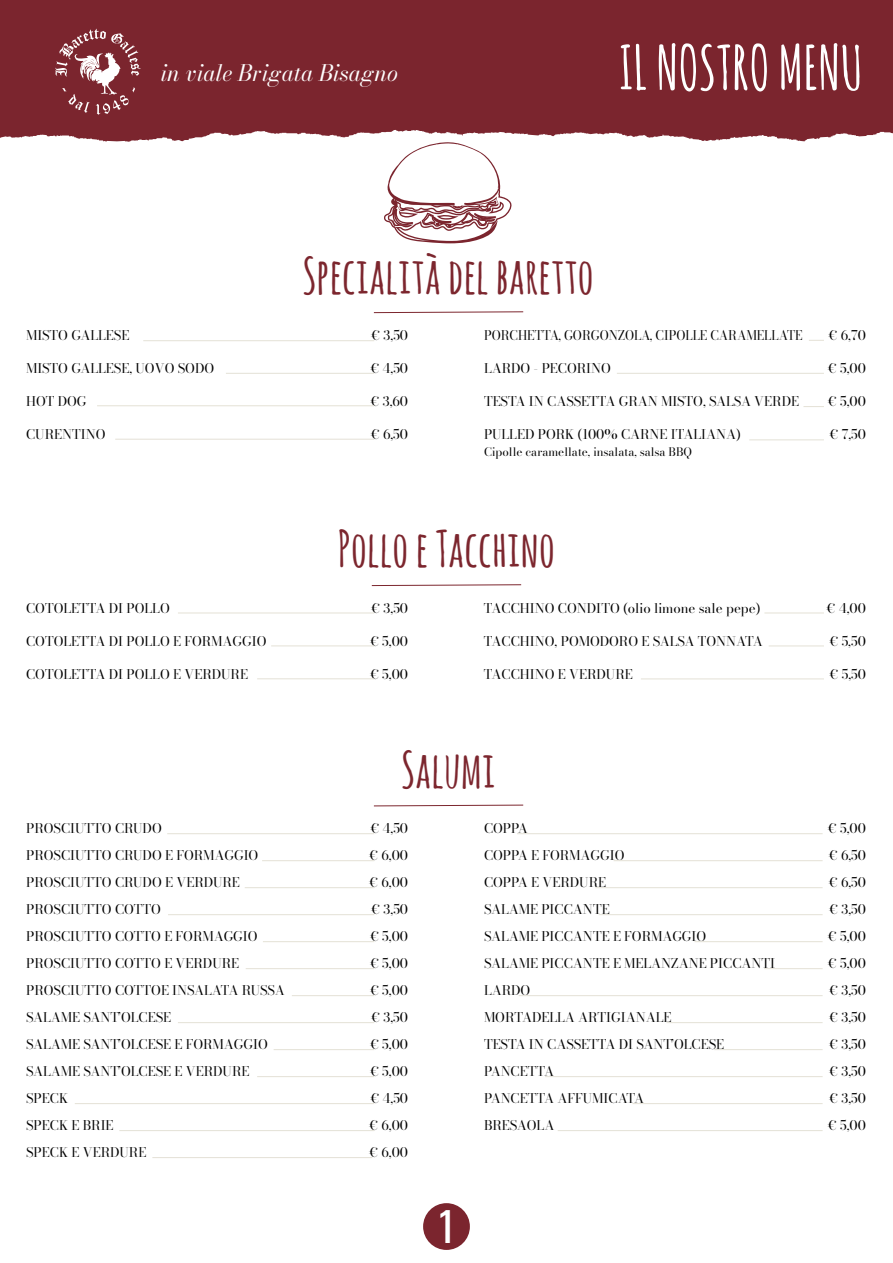
<style>
.page{position:relative;width:893px;height:1263px;background:#fff}
.page>*{position:absolute;margin:0;border:0;box-sizing:border-box;transform-origin:0 0}
.t1{font:700 60px "Amatic SC";color:#fff}
.t2{font:700 49.5px "Amatic SC";color:#7c262e}
.t3{font:condensed 47.85px "Univers";color:#fff}
.t4{font:italic 22.5px "Bodoni Moda 18 pt";color:#fff}
.t5{font:13.2px "Bodoni Moda 18 pt";color:#000001}
.t6{font:13.2px "Bodoni Moda 18 pt";color:#000001;scale:.93 1}
.t7{font:11.55px "Bodoni Moda 18 pt";color:#000001}
</style>
<div class="page">
<div style="left:0;top:0;width:893px;height:142px;background:#7b252e"></div>
<svg style="left:55px;top:29px;width:85px;height:86px;background:#944e56"></svg>
<div style="left:423px;top:1203px;width:47px;height:47px;background:#7b252e;border-radius:50%"></div>
<svg style="left:373px;top:804px;width:151px;height:3px"></svg>
<hr style="left:167px;top:833px;width:207px;height:1px;background:#e4e1d6">
<hr style="left:262px;top:860px;width:112px;height:1px;background:#e4e1d6">
<hr style="left:245px;top:887px;width:129px;height:1px;background:#e4e1d6">
<hr style="left:168px;top:914px;width:206px;height:1px;background:#e4e1d6">
<hr style="left:263px;top:941px;width:111px;height:1px;background:#e4e1d6">
<hr style="left:246px;top:968px;width:128px;height:1px;background:#e4e1d6">
<hr style="left:292px;top:995px;width:82px;height:1px;background:#e4e1d6">
<hr style="left:178px;top:1022px;width:196px;height:1px;background:#e4e1d6">
<hr style="left:274px;top:1049px;width:100px;height:1px;background:#e4e1d6">
<hr style="left:257px;top:1076px;width:117px;height:1px;background:#e4e1d6">
<hr style="left:75px;top:1103px;width:299px;height:1px;background:#e4e1d6">
<hr style="left:119px;top:1130px;width:255px;height:1px;background:#e4e1d6">
<hr style="left:152px;top:1157px;width:220px;height:1px;background:#e4e1d6">
<hr style="left:517px;top:833px;width:306px;height:1px;background:#e4e1d6">
<hr style="left:614px;top:860px;width:209px;height:1px;background:#e4e1d6">
<hr style="left:595px;top:887px;width:228px;height:1px;background:#e4e1d6">
<hr style="left:599px;top:914px;width:224px;height:1px;background:#e4e1d6">
<hr style="left:694px;top:941px;width:129px;height:1px;background:#e4e1d6">
<hr style="left:764px;top:968px;width:59px;height:1px;background:#e4e1d6">
<hr style="left:519px;top:995px;width:304px;height:1px;background:#e4e1d6">
<hr style="left:667px;top:1022px;width:156px;height:1px;background:#e4e1d6">
<hr style="left:714px;top:1049px;width:109px;height:1px;background:#e4e1d6">
<hr style="left:545px;top:1076px;width:278px;height:1px;background:#e4e1d6">
<hr style="left:632px;top:1103px;width:191px;height:1px;background:#e4e1d6">
<hr style="left:558px;top:1130px;width:265px;height:1px;background:#e4e1d6">
<svg style="left:371px;top:584px;width:151px;height:2px"></svg>
<hr style="left:178px;top:613px;width:196px;height:1px;background:#e4e1d6">
<hr style="left:271px;top:645px;width:103px;height:1px;background:#e4e1d6">
<hr style="left:257px;top:678px;width:117px;height:1px;background:#e4e1d6">
<hr style="left:764px;top:613px;width:60px;height:1px;background:#e4e1d6">
<hr style="left:769px;top:646px;width:55px;height:1px;background:#e4e1d6">
<hr style="left:641px;top:678px;width:183px;height:1px;background:#e4e1d6">
<svg style="left:373px;top:311px;width:151px;height:2px"></svg>
<hr style="left:143px;top:340px;width:231px;height:1px;background:#e4e1d6">
<hr style="left:226px;top:373px;width:148px;height:1px;background:#e4e1d6">
<hr style="left:97px;top:405px;width:277px;height:1px;background:#e4e1d6">
<hr style="left:115px;top:439px;width:259px;height:1px;background:#e4e1d6">
<hr style="left:617px;top:373px;width:207px;height:1px;background:#e4e1d6">
<svg style="left:809px;top:340px;width:15px;height:1px"></svg>
<svg style="left:803px;top:406px;width:21px;height:1px"></svg>
<hr style="left:749px;top:439px;width:75px;height:1px;background:#e4e1d6">
<svg style="left:384px;top:142px;width:128px;height:101px"></svg>
<h3 class="t4" style="left:161px;top:57px;width:239px">in viale Brigata Bisagno</h3>
<h1 class="t1" style="left:619px;top:25px;width:245px">IL NOSTRO MENU</h1>
<h2 class="t2" style="left:303px;top:241px;width:293px">Specialità del baretto</h2>
<p class="t5" style="left:26px;top:327px;width:105px">MISTO GALLESE</p>
<p class="t5" style="left:371px;top:327px;width:39px">€ 3,50</p>
<p class="t5" style="left:26px;top:360px;width:190px">MISTO GALLESE, UOVO SODO</p>
<p class="t5" style="left:370px;top:360px;width:40px">€ 4,50</p>
<p class="t5" style="left:26px;top:393px;width:62px">HOT DOG</p>
<p class="t5" style="left:370px;top:393px;width:39px">€ 3,60</p>
<p class="t5" style="left:26px;top:426px;width:81px">CURENTINO</p>
<p class="t5" style="left:370px;top:426px;width:39px">€ 6,50</p>
<p class="t6" style="left:484px;top:327px;width:344px">PORCHETTA, GORGONZOLA, CIPOLLE CARAMELLATE</p>
<p class="t5" style="left:828px;top:327px;width:39px">€ 6,70</p>
<p class="t5" style="left:484px;top:360px;width:128px">LARDO - PECORINO</p>
<p class="t5" style="left:827px;top:360px;width:40px">€ 5,00</p>
<p class="t5" style="left:484px;top:393px;width:317px">TESTA IN CASSETTA GRAN MISTO, SALSA VERDE</p>
<p class="t5" style="left:827px;top:393px;width:40px">€ 5,00</p>
<p class="t5" style="left:484px;top:426px;width:258px">PULLED PORK (100% CARNE ITALIANA)</p>
<p class="t5" style="left:829px;top:426px;width:38px">€ 7,50</p>
<p class="t7" style="left:484px;top:444px;width:209px">Cipolle caramellate, insalata, salsa BBQ</p>
<h2 class="t2" style="left:338px;top:514px;width:219px">Pollo e Tacchino</h2>
<p class="t5" style="left:26px;top:599px;width:145px">COTOLETTA DI POLLO</p>
<p class="t5" style="left:371px;top:599px;width:39px">€ 3,50</p>
<p class="t5" style="left:26px;top:632px;width:242px">COTOLETTA DI POLLO E FORMAGGIO</p>
<p class="t5" style="left:370px;top:632px;width:40px">€ 5,00</p>
<p class="t5" style="left:26px;top:665px;width:223px">COTOLETTA DI POLLO E VERDURE</p>
<p class="t5" style="left:370px;top:665px;width:40px">€ 5,00</p>
<p class="t5" style="left:484px;top:599px;width:278px">TACCHINO CONDITO (olio limone sale pepe)</p>
<p class="t5" style="left:826px;top:599px;width:41px">€ 4,00</p>
<p class="t5" style="left:484px;top:632px;width:280px">TACCHINO, POMODORO E SALSA TONNATA</p>
<p class="t5" style="left:829px;top:632px;width:38px">€ 5,50</p>
<p class="t5" style="left:484px;top:665px;width:150px">TACCHINO E VERDURE</p>
<p class="t5" style="left:829px;top:665px;width:38px">€ 5,50</p>
<h2 class="t2" style="left:401px;top:734px;width:96px">Salumi</h2>
<p class="t5" style="left:26px;top:819px;width:137px">PROSCIUTTO CRUDO</p>
<p class="t5" style="left:370px;top:819px;width:40px">€ 4,50</p>
<p class="t5" style="left:26px;top:846px;width:234px">PROSCIUTTO CRUDO E FORMAGGIO</p>
<p class="t5" style="left:369px;top:846px;width:41px">€ 6,00</p>
<p class="t5" style="left:26px;top:873px;width:215px">PROSCIUTTO CRUDO E VERDURE</p>
<p class="t5" style="left:369px;top:873px;width:41px">€ 6,00</p>
<p class="t5" style="left:26px;top:900px;width:136px">PROSCIUTTO COTTO</p>
<p class="t5" style="left:371px;top:900px;width:39px">€ 3,50</p>
<p class="t5" style="left:26px;top:927px;width:233px">PROSCIUTTO COTTO E FORMAGGIO</p>
<p class="t5" style="left:370px;top:927px;width:40px">€ 5,00</p>
<p class="t5" style="left:26px;top:954px;width:215px">PROSCIUTTO COTTO E VERDURE</p>
<p class="t5" style="left:370px;top:954px;width:40px">€ 5,00</p>
<p class="t5" style="left:26px;top:981px;width:260px">PROSCIUTTO COTTOE INSALATA RUSSA</p>
<p class="t5" style="left:370px;top:981px;width:40px">€ 5,00</p>
<p class="t5" style="left:26px;top:1008px;width:147px">SALAME SANT’OLCESE</p>
<p class="t5" style="left:371px;top:1008px;width:39px">€ 3,50</p>
<p class="t5" style="left:26px;top:1035px;width:243px">SALAME SANT’OLCESE E FORMAGGIO</p>
<p class="t5" style="left:370px;top:1035px;width:40px">€ 5,00</p>
<p class="t5" style="left:26px;top:1062px;width:225px">SALAME SANT’OLCESE E VERDURE</p>
<p class="t5" style="left:370px;top:1062px;width:40px">€ 5,00</p>
<p class="t5" style="left:26px;top:1089px;width:44px">SPECK</p>
<p class="t5" style="left:370px;top:1089px;width:40px">€ 4,50</p>
<p class="t5" style="left:26px;top:1116px;width:89px">SPECK E BRIE</p>
<p class="t5" style="left:369px;top:1116px;width:41px">€ 6,00</p>
<p class="t5" style="left:26px;top:1143px;width:122px">SPECK E VERDURE</p>
<p class="t5" style="left:369px;top:1143px;width:41px">€ 6,00</p>
<h3 class="t3" style="left:436px;top:1195px;width:23px">1</h3>
<p class="t5" style="left:484px;top:819px;width:45px">COPPA</p>
<p class="t5" style="left:827px;top:819px;width:40px">€ 5,00</p>
<p class="t5" style="left:484px;top:846px;width:142px">COPPA E FORMAGGIO</p>
<p class="t5" style="left:828px;top:846px;width:39px">€ 6,50</p>
<p class="t5" style="left:484px;top:873px;width:124px">COPPA E VERDURE</p>
<p class="t5" style="left:828px;top:873px;width:39px">€ 6,50</p>
<p class="t5" style="left:484px;top:900px;width:127px">SALAME PICCANTE</p>
<p class="t5" style="left:829px;top:900px;width:39px">€ 3,50</p>
<p class="t5" style="left:484px;top:927px;width:224px">SALAME PICCANTE E FORMAGGIO</p>
<p class="t5" style="left:827px;top:927px;width:40px">€ 5,00</p>
<p class="t5" style="left:484px;top:954px;width:293px">SALAME PICCANTE E MELANZANE PICCANTI</p>
<p class="t5" style="left:827px;top:954px;width:40px">€ 5,00</p>
<p class="t5" style="left:484px;top:981px;width:48px">LARDO</p>
<p class="t5" style="left:829px;top:981px;width:39px">€ 3,50</p>
<p class="t5" style="left:484px;top:1008px;width:189px">MORTADELLA ARTIGIANALE</p>
<p class="t5" style="left:829px;top:1008px;width:39px">€ 3,50</p>
<p class="t5" style="left:484px;top:1035px;width:242px">TESTA IN CASSETTA DI SANT’OLCESE</p>
<p class="t5" style="left:829px;top:1035px;width:39px">€ 3,50</p>
<p class="t5" style="left:484px;top:1062px;width:72px">PANCETTA</p>
<p class="t5" style="left:829px;top:1062px;width:39px">€ 3,50</p>
<p class="t5" style="left:484px;top:1089px;width:162px">PANCETTA AFFUMICATA</p>
<p class="t5" style="left:829px;top:1089px;width:39px">€ 3,50</p>
<p class="t5" style="left:484px;top:1116px;width:72px">BRESAOLA</p>
<p class="t5" style="left:827px;top:1116px;width:40px">€ 5,00</p>
</div>
